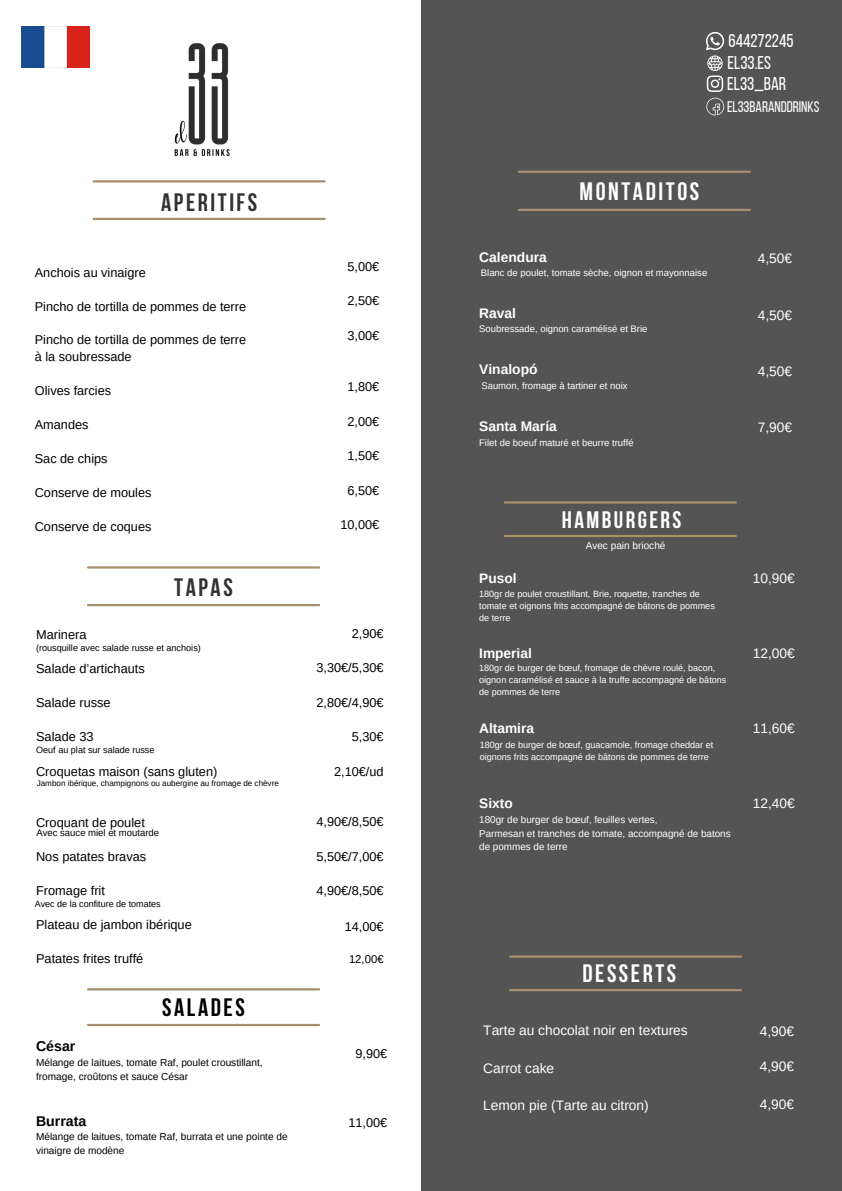
<style>
.page{position:relative;width:842px;height:1191px;background:#fff}
.page>*{position:absolute;margin:0;border:0;box-sizing:border-box;transform-origin:0 0}
.t1{font:700 25.1px "Bebas Neue";letter-spacing:.1em;color:#fff}
.t2{font:700 25.1px "Bebas Neue";letter-spacing:.1em;color:#313131}
.t3{font:700 25.1px "Bebas Neue";letter-spacing:.1em;color:#000}
.t4{font:700 23.8px "Bebas Neue";letter-spacing:.1em;color:#fff}
.t5{font:18.5px "Bebas Neue";color:#fff}
.t6{font:15.3px "Bebas Neue";color:#fff}
.t7{font:700 14.1px "Arimo";color:#000}
.t8{font:700 13.8px "Arimo";color:#fff}
.t9{font:13.7px "Arimo";color:#fff}
.t10{font:700 13.7px "Arimo";color:#fff}
.t11{font:12.8px "Arimo";color:#000}
.t12{font:12.7px/17px "Arimo";color:#000}
.t13{font:11.3px "Arimo";color:#000}
.t14{font:10.1px/13.5px "Arimo";color:#000}
.t15{font:10px "Arimo";color:#fff}
.t16{font:9.9px "Arimo";color:#fff}
.t17{font:9.5px "Arimo";color:#fff}
.t18{font:9.5px "Arimo";color:#000}
.t19{font:9.1px/12px "Arimo";color:#fff}
.t20{font:9.1px "Arimo";color:#000}
.t21{font:9px "Arimo";color:#000}
.t22{font:8.1px "Arimo";color:#000}
</style>
<div class="page">
<div style="left:421px;top:0;width:421px;height:1190px;background:#545454"></div>
<img style="left:174px;top:43px;width:56px;height:113px">
<hr style="left:94px;top:180px;width:231px;height:2px;background:#a68f6b">
<hr style="left:94px;top:218px;width:231px;height:2px;background:#a68f6b">
<hr style="left:88px;top:566px;width:231px;height:2px;background:#a68f6b">
<hr style="left:88px;top:604px;width:231px;height:2px;background:#a68f6b">
<hr style="left:510px;top:955px;width:231px;height:2px;background:#a68f6b">
<hr style="left:510px;top:988px;width:231px;height:3px;background:#a68f6b">
<hr style="left:88px;top:988px;width:231px;height:2px;background:#a68f6b">
<hr style="left:88px;top:1023px;width:231px;height:2px;background:#a68f6b">
<hr style="left:519px;top:171px;width:231px;height:2px;background:#a68f6b">
<hr style="left:519px;top:209px;width:231px;height:2px;background:#a68f6b">
<hr style="left:505px;top:501px;width:231px;height:2px;background:#a68f6b">
<hr style="left:505px;top:535px;width:231px;height:2px;background:#a68f6b">
<img style="left:21px;top:26px;width:69px;height:41px">
<svg style="left:706px;top:32px;width:18px;height:60px"></svg>
<svg style="left:706px;top:98px;width:18px;height:17px"></svg>
<h6 class="t2" style="left:161px;top:192px;width:98px">APERITIFS</h6>
<h6 class="t12" style="left:35px;top:263px;width:113px">Anchois au vinaigre</h6>
<h6 class="t12" style="left:35px;top:297px;width:213px">Pincho de tortilla de pommes de terre</h6>
<h6 class="t12" style="left:35px;top:331px;width:213px">Pincho de tortilla de pommes de terre à la soubressade</h6>
<h2 class="t12" style="left:35px;top:382px;width:78px">Olives farcies</h2>
<h6 class="t12" style="left:35px;top:416px;width:55px">Amandes</h6>
<h6 class="t12" style="left:35px;top:450px;width:74px">Sac de chips</h6>
<h6 class="t12" style="left:35px;top:484px;width:118px">Conserve de moules</h6>
<h6 class="t12" style="left:35px;top:518px;width:118px">Conserve de coques</h6>
<h6 class="t2" style="left:174px;top:577px;width:60px">TAPAS</h6>
<h5 class="t11" style="left:36px;top:627px;width:52px">Marinera</h5>
<h5 class="t11" style="left:36px;top:661px;width:110px">Salade d’artichauts</h5>
<h5 class="t11" style="left:36px;top:695px;width:76px">Salade russe</h5>
<h5 class="t11" style="left:36px;top:729px;width:59px">Salade 33</h5>
<p class="t11" style="left:36px;top:764px;width:183px">Croquetas maison (sans gluten)</p>
<p class="t11" style="left:36px;top:815px;width:110px">Croquant de poulet</p>
<p class="t11" style="left:36px;top:849px;width:112px">Nos patates bravas</p>
<h2 class="t11" style="left:36px;top:883px;width:70px">Fromage frit</h2>
<p class="t11" style="left:36px;top:917px;width:157px">Plateau de jambon ibérique</p>
<p class="t11" style="left:36px;top:951px;width:109px">Patates frites truffé</p>
<p class="t20" style="left:36px;top:642px;width:166px">(rousquille avec salade russe et anchois)</p>
<h6 class="t20" style="left:36px;top:744px;width:120px">Oeuf au plat sur salade russe</h6>
<h6 class="t22" style="left:37px;top:778px;width:244px">Jambon ibérique, champignons ou aubergine au fromage de chèvre</h6>
<h4 class="t18" style="left:36px;top:827px;width:124px">Avec sauce miel et moutarde</h4>
<h4 class="t21" style="left:35px;top:898px;width:127px">Avec de la confiture de tomates</h4>
<p class="t7" style="left:36px;top:1037px;width:41px">César</p>
<p class="t3" style="left:162px;top:996px;width:84px">SALADES</p>
<p class="t14" style="left:36px;top:1055px;width:228px">Mélange de laitues, tomate Raf, poulet croustillant, fromage, croûtons et sauce César</p>
<p class="t7" style="left:36px;top:1113px;width:52px">Burrata</p>
<h3 class="t14" style="left:36px;top:1129px;width:253px">Mélange de laitues, tomate Raf, burrata et une pointe de vinaigre de modène</h3>
<h6 class="t12" style="left:347px;top:257px;width:33px">5,00€</h6>
<h6 class="t12" style="left:347px;top:292px;width:33px">2,50€</h6>
<h6 class="t12" style="left:347px;top:326px;width:33px">3,00€</h6>
<h6 class="t12" style="left:347px;top:378px;width:33px">1,80€</h6>
<h6 class="t12" style="left:347px;top:413px;width:33px">2,00€</h6>
<h6 class="t12" style="left:347px;top:447px;width:33px">1,50€</h6>
<h6 class="t12" style="left:347px;top:482px;width:33px">6,50€</h6>
<h6 class="t12" style="left:340px;top:516px;width:40px">10,00€</h6>
<h6 class="t12" style="left:352px;top:625px;width:33px">2,90€</h6>
<h6 class="t12" style="left:316px;top:659px;width:69px">3,30€/5,30€</h6>
<h6 class="t12" style="left:316px;top:694px;width:69px">2,80€/4,90€</h6>
<p class="t12" style="left:352px;top:728px;width:33px">5,30€</p>
<h5 class="t12" style="left:334px;top:763px;width:51px">2,10€/ud</h5>
<h5 class="t12" style="left:316px;top:813px;width:69px">4,90€/8,50€</h5>
<h5 class="t12" style="left:316px;top:847px;width:69px">5,50€/7,00€</h5>
<h5 class="t12" style="left:316px;top:882px;width:69px">4,90€/8,50€</h5>
<h5 class="t12" style="left:345px;top:917px;width:40px">14,00€</h5>
<h5 class="t13" style="left:349px;top:952px;width:36px">12,00€</h5>
<p class="t12" style="left:356px;top:1045px;width:33px">9,90€</p>
<h3 class="t12" style="left:348px;top:1114px;width:40px">11,00€</h3>
<h5 class="t5" style="left:728px;top:33px;width:67px">644272245</h5>
<h5 class="t5" style="left:727px;top:76px;width:60px">EL33_BAR</h5>
<h5 class="t5" style="left:728px;top:55px;width:45px">EL33.ES</h5>
<h3 class="t6" style="left:727px;top:100px;width:94px">EL33BARANDDRINKS</h3>
<h4 class="t8" style="left:479px;top:249px;width:69px">Calendura</h4>
<h2 class="t1" style="left:580px;top:181px;width:121px">MONTADITOS</h2>
<h5 class="t17" style="left:481px;top:267px;width:228px">Blanc de poulet, tomate sèche, oignon et mayonnaise</h5>
<h4 class="t8" style="left:479px;top:305px;width:38px">Raval</h4>
<h5 class="t17" style="left:479px;top:324px;width:170px">Soubressade, oignon caramélisé et Brie</h5>
<h4 class="t8" style="left:479px;top:362px;width:60px">Vinalopó</h4>
<h5 class="t17" style="left:481px;top:380px;width:148px">Saumon, fromage à tartiner et noix</h5>
<h4 class="t8" style="left:479px;top:418px;width:79px">Santa María</h4>
<h5 class="t17" style="left:479px;top:437px;width:156px">Filet de boeuf maturé et beurre truffé</h5>
<h2 class="t4" style="left:562px;top:510px;width:121px">HAMBURGERS</h2>
<p class="t10" style="left:479px;top:570px;width:39px">Pusol</p>
<p class="t15" style="left:586px;top:539px;width:81px">Avec pain brioché</p>
<h4 class="t19" style="left:479px;top:588px;width:237px">180gr de poulet croustillant, Brie, roquette, tranches de tomate et oignons frits accompagné de bâtons de pommes de terre</h4>
<h4 class="t10" style="left:479px;top:645px;width:54px">Imperial</h4>
<p class="t9" style="left:758px;top:251px;width:36px">4,50€</p>
<p class="t9" style="left:758px;top:307px;width:36px">4,50€</p>
<p class="t9" style="left:758px;top:363px;width:36px">4,50€</p>
<p class="t9" style="left:758px;top:420px;width:36px">7,90€</p>
<p class="t9" style="left:753px;top:570px;width:43px">10,90€</p>
<p class="t9" style="left:753px;top:645px;width:43px">12,00€</p>
<h5 class="t19" style="left:479px;top:661px;width:249px">180gr de burger de bœuf, fromage de chèvre roulé, bacon, oignon caramélisé et sauce à la truffe accompagné de bâtons de pommes de terre</h5>
<h4 class="t10" style="left:479px;top:720px;width:56px">Altamira</h4>
<h5 class="t19" style="left:480px;top:738px;width:235px">180gr de burger de bœuf, guacamole, fromage cheddar et oignons frits accompagné de bâtons de pommes de terre</h5>
<h4 class="t10" style="left:479px;top:795px;width:35px">Sixto</h4>
<h5 class="t16" style="left:479px;top:814px;width:180px">180gr de burger de bœuf, feuilles vertes,</h5>
<h5 class="t16" style="left:479px;top:827px;width:253px">Parmesan et tranches de tomate, accompagné de batons</h5>
<p class="t16" style="left:479px;top:841px;width:90px">de pommes de terre</p>
<p class="t9" style="left:753px;top:720px;width:43px">11,60€</p>
<p class="t9" style="left:753px;top:795px;width:43px">12,40€</p>
<p class="t1" style="left:582px;top:962px;width:95px">DESSERTS</p>
<h1 class="t9" style="left:483px;top:1022px;width:206px">Tarte au chocolat noir en textures</h1>
<h6 class="t9" style="left:483px;top:1060px;width:72px">Carrot cake</h6>
<h6 class="t9" style="left:483px;top:1097px;width:167px">Lemon pie (Tarte au citron)</h6>
<h6 class="t9" style="left:760px;top:1023px;width:36px">4,90€</h6>
<h6 class="t9" style="left:760px;top:1058px;width:36px">4,90€</h6>
<h6 class="t9" style="left:760px;top:1096px;width:36px">4,90€</h6>
</div>
